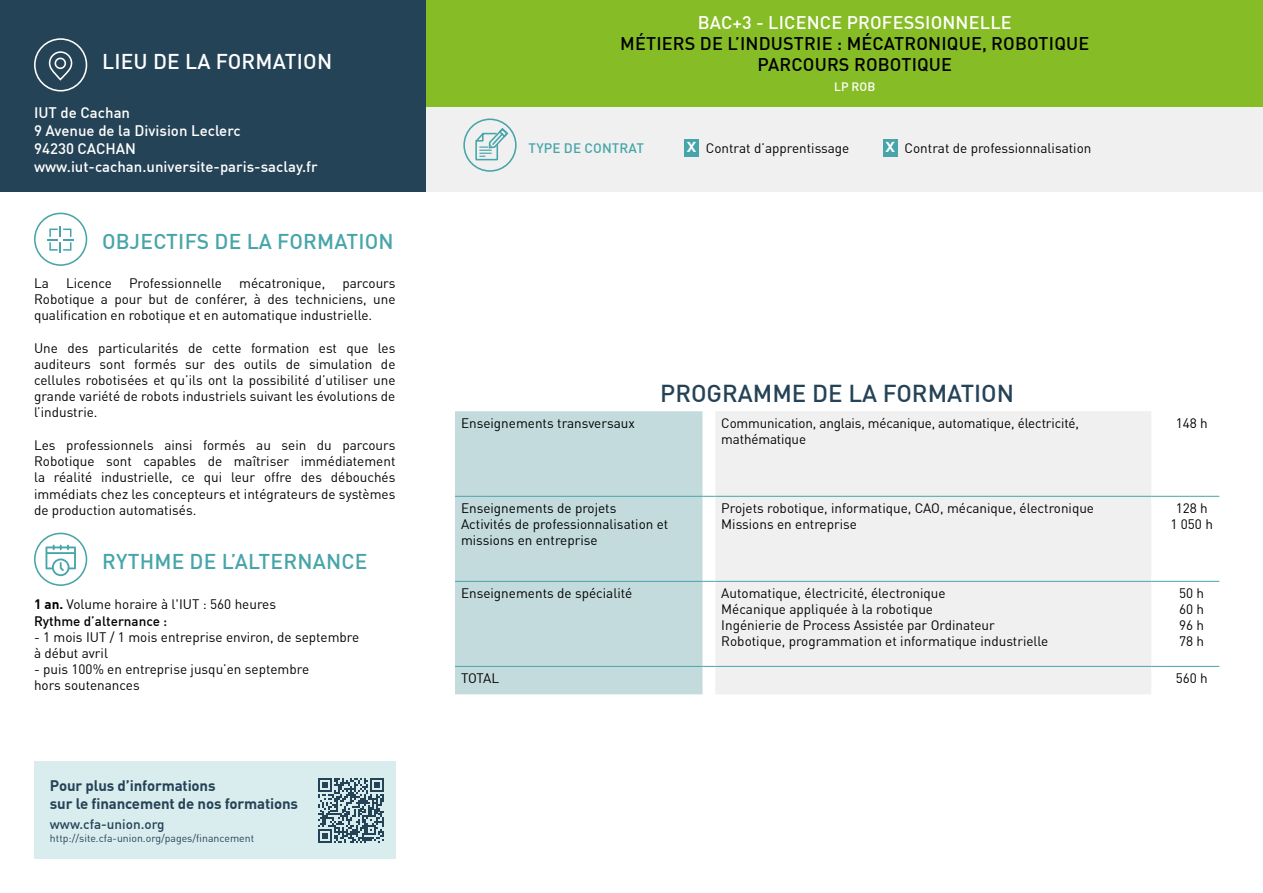
<style>
.page{position:relative;width:1263px;height:893px;background:#fff}
.page>*{position:absolute;margin:0;border:0;box-sizing:border-box;transform-origin:0 0}
.t1{font:500 24px "DIN Pro";color:#254357}
.t2{font:500 21px "DIN Pro";letter-spacing:.01em;color:#47a5aa}
.t3{font:500 21px "DIN Pro";letter-spacing:.01em;color:#fff}
.t4{font:500 18px/21px "DIN Pro";letter-spacing:.01em;color:#000;text-align:center}
.t5{font:500 18px "DIN Pro";letter-spacing:.01em;color:#fff}
.t6{font:500 15px/18px "DIN Pro";color:#fff}
.t7{font:700 15px/18px "DIN Pro";letter-spacing:-.01em;color:#254357}
.t8{font:13.5px/16.2px "DIN Pro";color:#000}
.t9{font:500 13.5px "DIN Pro";color:#254357}
.t10{font:500 13.5px "DIN Pro";letter-spacing:.01em;color:#47a5aa}
.t11{font:500 12px "DIN Pro";color:#fff}
.t12{font:10.5px "DIN Pro";color:#254357}
.s1{font-weight:700}
.s2{font-weight:500}
.s3{font-weight:500;font-size:20.25px;color:#fff}
</style>
<div class="page">
<div style="left:425px;top:106px;width:838px;height:85px;background:#f0f0f0"></div>
<div style="left:425px;top:0;width:838px;height:106px;background:#86bc25"></div>
<div style="left:463px;top:119px;width:54px;height:53px;border:2px solid #47a5aa;border-radius:50%"></div>
<svg style="left:475px;top:127px;width:34px;height:34px"></svg>
<div style="left:0;top:0;width:425px;height:191px;background:#254357"></div>
<svg style="left:34px;top:38px;width:54px;height:54px"></svg>
<div style="left:34px;top:213px;width:53px;height:53px;border:2px solid #47a5aa;border-radius:50%"></div>
<svg style="left:47px;top:226px;width:27px;height:27px"></svg>
<svg style="left:34px;top:533px;width:53px;height:53px"></svg>
<div style="left:684px;top:139px;width:15px;height:17px;background:#47a5aa"></div>
<div style="left:883px;top:139px;width:15px;height:17px;background:#47a5aa"></div>
<div style="left:34px;top:761px;width:361px;height:98px;background:#daedee"></div>
<svg style="left:318px;top:778px;width:66px;height:65px"></svg>
<div style="left:455px;top:411px;width:247px;height:283px;background:#c3dbdd"></div>
<div style="left:715px;top:411px;width:436px;height:283px;background:#f0f0f0"></div>
<hr style="left:455px;top:496px;width:247px;height:1px;background:#47a5aa">
<svg style="left:702px;top:496px;width:13px;height:1px"></svg>
<hr style="left:715px;top:496px;width:436px;height:1px;background:#47a5aa">
<svg style="left:1151px;top:496px;width:13px;height:1px"></svg>
<hr style="left:1164px;top:496px;width:55px;height:1px;background:#47a5aa">
<hr style="left:455px;top:581px;width:247px;height:1px;background:#47a5aa">
<svg style="left:702px;top:581px;width:13px;height:1px"></svg>
<hr style="left:715px;top:581px;width:436px;height:1px;background:#47a5aa">
<svg style="left:1151px;top:581px;width:13px;height:1px"></svg>
<hr style="left:1164px;top:581px;width:55px;height:1px;background:#47a5aa">
<hr style="left:455px;top:666px;width:247px;height:1px;background:#47a5aa">
<svg style="left:702px;top:666px;width:13px;height:1px"></svg>
<hr style="left:715px;top:666px;width:436px;height:1px;background:#47a5aa">
<svg style="left:1151px;top:666px;width:13px;height:1px"></svg>
<hr style="left:1164px;top:666px;width:55px;height:1px;background:#47a5aa">
<h2 class="t3" style="left:102px;top:48px;width:232px">LIEU DE LA FORMATION</h2>
<p class="t6" style="left:34px;top:103px;width:285px">IUT de Cachan<br>9 Avenue de la Division Leclerc<br>94230 CACHAN www.iut-cachan.universite-paris-saclay.fr</p>
<h2 class="t2" style="left:102px;top:228px;width:293px">OBJECTIFS DE LA FORMATION</h2>
<p class="t8" style="left:34px;top:275px;width:16px">La</p>
<p class="t8" style="left:66px;top:275px;width:47px">Licence</p>
<p class="t8" style="left:129px;top:275px;width:94px">Professionnelle</p>
<p class="t8" style="left:239px;top:275px;width:88px">mécatronique,</p>
<p class="t8" style="left:34px;top:275px;width:363px;text-align:justify;text-indent:308px">parcours Robotique a pour but de conférer, à des techniciens, une qualification en robotique et en automatique industrielle.</p>
<p class="t8" style="left:34px;top:339px;width:363px;text-align:justify">Une des particularités de cette formation est que les auditeurs sont formés sur des outils de simulation de cellules robotisées et qu’ils ont la possibilité d’utiliser une grande variété de robots industriels suivant les évolutions de l’industrie.</p>
<p class="t8" style="left:34px;top:437px;width:363px;text-align:justify">Les professionnels ainsi formés au sein du parcours Robotique sont capables de maîtriser immédiatement la réalité industrielle, ce qui leur offre des débouchés immédiats chez les concepteurs et intégrateurs de systèmes de production automatisés.</p>
<h2 class="t2" style="left:102px;top:548px;width:267px">RYTHME DE L’ALTERNANCE</h2>
<p class="t8" style="left:34px;top:596px;width:243px"><span class="s1">1 an.</span> Volume horaire à l'IUT : 560 heures<br><span class="s2">Rythme d’alternance :</span></p>
<p class="t8" style="left:34px;top:629px;width:327px">- 1 mois IUT / 1 mois entreprise environ, de septembre à début avril</p>
<p class="t8" style="left:34px;top:661px;width:277px">- puis 100% en entreprise jusqu’en septembre hors soutenances</p>
<p class="t7" style="left:50px;top:776px;width:250px">Pour plus d’informations<br>sur le financement de nos formations</p>
<p class="t9" style="left:50px;top:816px;width:116px">www.cfa-union.org</p>
<p class="t12" style="left:50px;top:832px;width:206px">http://site.cfa-union.org/pages/financement</p>
<h3 class="t5" style="left:698px;top:11px;width:315px">BAC+3 - LICENCE PROFESSIONNELLE</h3>
<h3 class="t4" style="left:620px;top:33px;width:471px">MÉTIERS DE L’INDUSTRIE : MÉCATRONIQUE, ROBOTIQUE<br>PARCOURS ROBOTIQUE</h3>
<p class="t11" style="left:834px;top:79px;width:43px">LP ROB</p>
<p class="t10" style="left:529px;top:140px;width:117px">TYPE DE CONTRAT</p>
<p class="t8" style="left:686px;top:140px;width:164px"><span class="s3">x</span> Contrat d’apprentissage</p>
<p class="t8" style="left:885px;top:140px;width:208px"><span class="s3">x</span> Contrat de professionnalisation</p>
<h1 class="t1" style="left:660px;top:378px;width:355px">PROGRAMME DE LA FORMATION</h1>
<p class="t8" style="left:461px;top:414px;width:175px">Enseignements transversaux</p>
<p class="t8" style="left:721px;top:414px;width:359px">Communication, anglais, mécanique, automatique, électricité, mathématique</p>
<p class="t8" style="left:1176px;top:414px;width:34px">148 h</p>
<p class="t8" style="left:461px;top:499px;width:209px">Enseignements de projets<br>Activités de professionnalisation et missions en entreprise</p>
<p class="t8" style="left:721px;top:499px;width:374px">Projets robotique, informatique, CAO, mécanique, électronique<br>Missions en entreprise</p>
<p class="t8" style="left:1170px;top:499px;width:44px;text-align:center">128 h<br>1 050 h</p>
<p class="t8" style="left:461px;top:584px;width:173px">Enseignements de spécialité</p>
<p class="t8" style="left:721px;top:584px;width:329px">Automatique, électricité, électronique<br>Mécanique appliquée à la robotique<br>Ingénierie de Process Assistée par Ordinateur Robotique, programmation et informatique industrielle</p>
<p class="t8" style="left:1179px;top:584px;width:27px;text-align:justify">50 h 60 h 96 h 78 h</p>
<p class="t8" style="left:461px;top:669px;width:40px">TOTAL</p>
<p class="t8" style="left:1176px;top:669px;width:34px">560 h</p>
</div>
